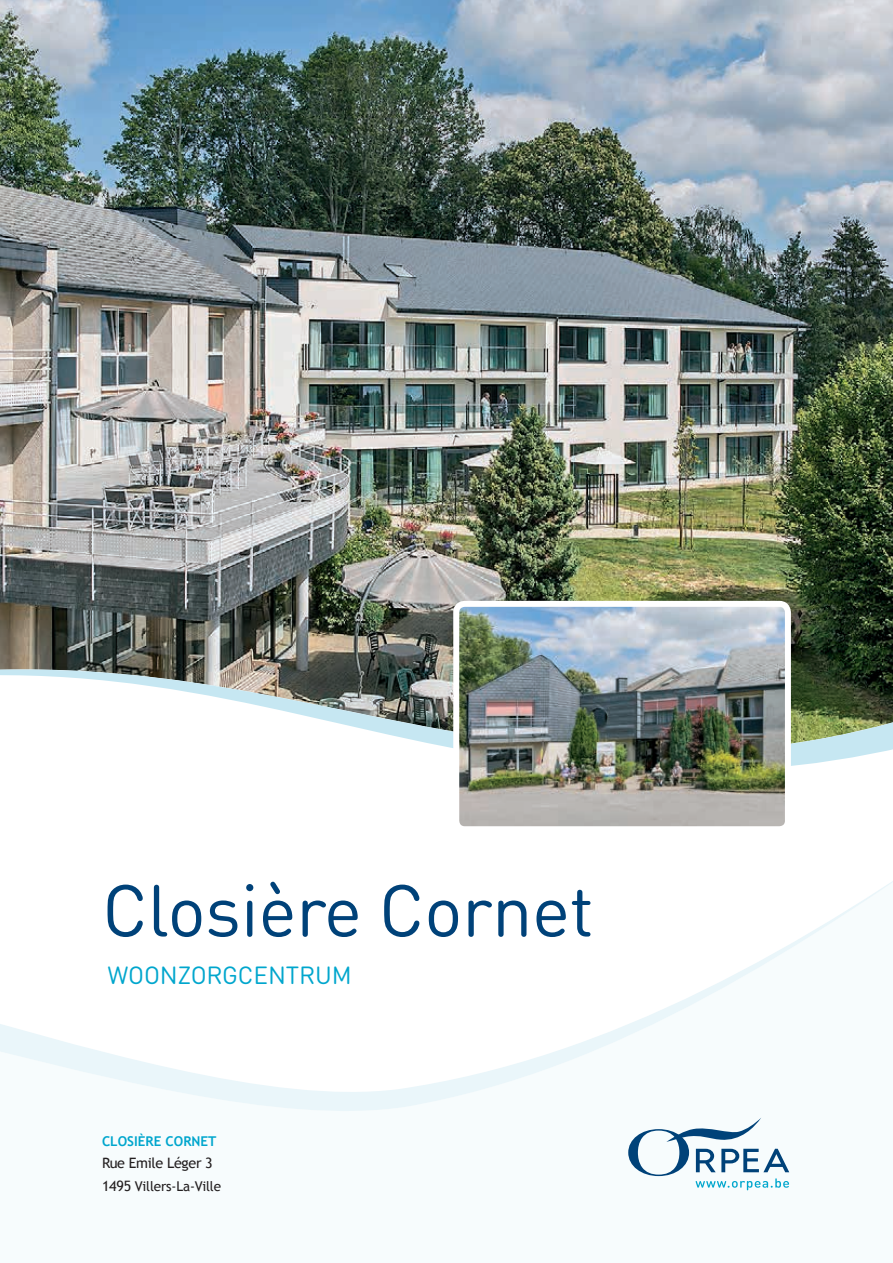
<style>
.page{position:relative;width:893px;height:1263px;background:#fff}
.page>*{position:absolute;margin:0;border:0;box-sizing:border-box;transform-origin:0 0}
.t1{font:72.45px "DIN Round Pro";letter-spacing:-.01em;color:#004279}
.t2{font:24.6px "DIN Round Pro";letter-spacing:-.005em;color:#00a6cd}
.t3{font:14.4px "Trebuchet MS";letter-spacing:-.02em;color:#231f20}
.t4{font:13.5px "Trebuchet MS";letter-spacing:-.01em;color:#231f20}
.t5{font:700 13.5px "Trebuchet MS";color:#00a6cd}
.s1{font-size:14.4px}
</style>
<div class="page">
<svg style="left:0;top:881px;width:893px;height:310px"></svg>
<img style="left:0;top:0;width:893px;height:662px">
<img style="left:0;top:662px;width:893px;height:104px">
<svg style="left:628px;top:1117px;width:161px;height:73px"></svg>
<img style="left:460px;top:608px;width:324px;height:217px">
<div style="left:453px;top:601px;width:338px;height:231px;border:6px solid #fff;border-radius:9px"></div>
<h1 class="t1" style="left:102px;top:862px;width:493px">Closière Cornet</h1>
<h2 class="t2" style="left:107px;top:959px;width:246px">WOONZORGCENTRUM</h2>
<p class="t5" style="left:102px;top:1133px;width:116px">CLOSIÈRE CORNET</p>
<p class="t3" style="left:102px;top:1155px;width:112px">Rue Emile Léger 3</p>
<p class="t4" style="left:102px;top:1178px;width:121px"><span class="s1">1495</span> Villers-La-Ville</p>
</div>
